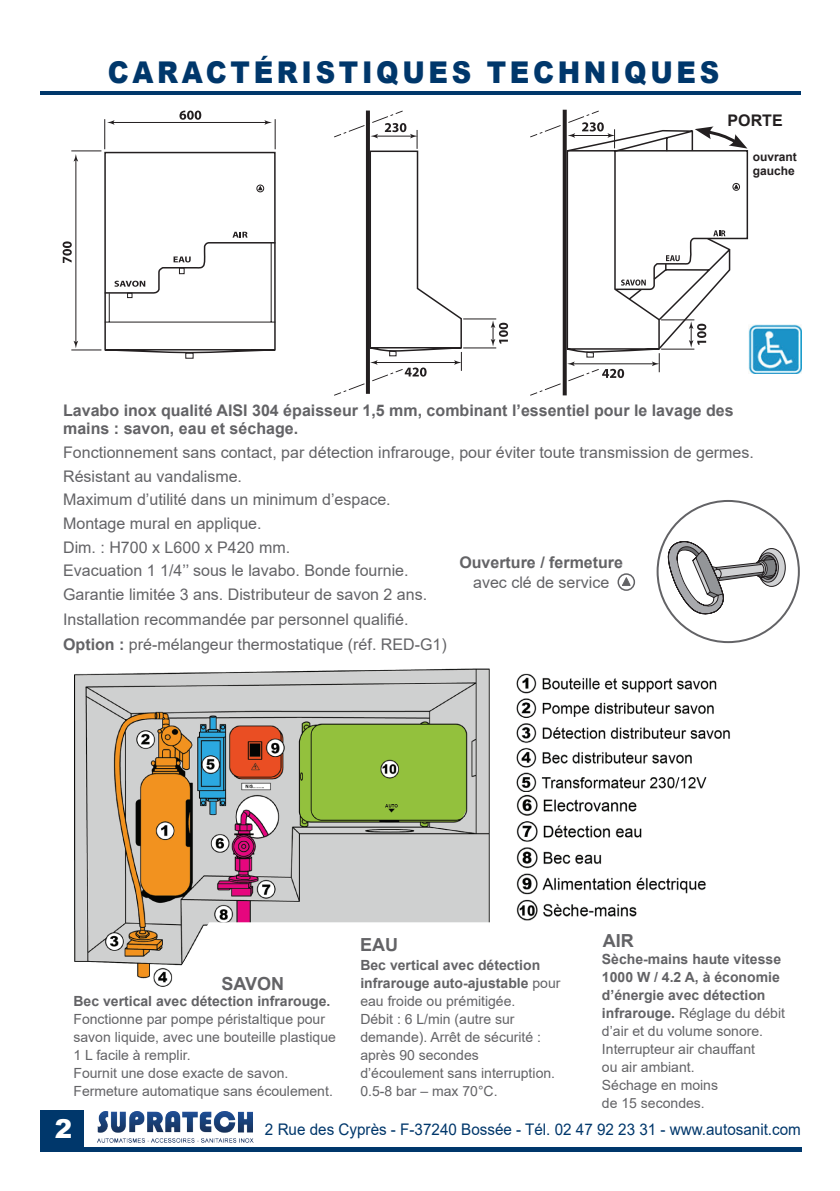
<style>
.page{position:relative;width:840px;height:1191px;background:#fff}
.page>*{position:absolute;margin:0;border:0;box-sizing:border-box;transform-origin:0 0}
.t1{font:900 30px "Arial";letter-spacing:.135em;color:#00376b;scale:.9 1}
.t2{font:900 26px "Arial";color:#fff}
.t3{font:700 18px "Arial";color:#636366}
.t4{font:16px/24px "Arial";color:#636366}
.t5{font:700 16px/18px "Arial";color:#636366}
.t6{font:16px "Arial";color:#00376b;scale:.95 1}
.t7{font:700 16px "Arial";color:#231f20}
.t8{font:14px/18px "Arial";color:#636366}
.t9{font:700 14px "Arial";color:#636366}
.t10{font:700 12px/14.4px "Arial";color:#231f20}
.s1{font-weight:700}
</style>
<div class="page">
<img style="left:74px;top:668px;width:416px;height:319px">
<svg style="left:180px;top:922px;width:310px;height:65px"></svg>
<div style="left:216px;top:971px;width:78px;height:25px;background:#fff"></div>
<div style="left:353px;top:933px;width:52px;height:24px;background:#fff"></div>
<img style="left:98px;top:1111px;width:155px;height:32px">
<img style="left:748px;top:325px;width:53px;height:48px">
<div style="left:617px;top:573px;width:17px;height:18px;border:2px solid #636366;border-radius:50%"></div>
<svg style="left:620px;top:576px;width:11px;height:10px"></svg>
<svg style="left:104px;top:151px;width:172px;height:203px"></svg>
<svg style="left:179px;top:111px;width:22px;height:9px"></svg>
<svg style="left:63px;top:241px;width:9px;height:22px"></svg>
<hr style="left:104px;top:119px;width:1px;height:30px;background:#231f20">
<hr style="left:274px;top:119px;width:1px;height:30px;background:#231f20">
<hr style="left:71px;top:150px;width:30px;height:1px;background:#231f20">
<hr style="left:71px;top:349px;width:30px;height:1px;background:#231f20">
<hr style="left:75px;top:159px;width:1px;height:184px;background:#231f20">
<svg style="left:74px;top:341px;width:4px;height:7px"></svg>
<svg style="left:74px;top:154px;width:4px;height:7px"></svg>
<hr style="left:112px;top:122px;width:155px;height:1px;background:#231f20">
<svg style="left:107px;top:120px;width:7px;height:5px"></svg>
<svg style="left:264px;top:120px;width:8px;height:5px"></svg>
<hr style="left:463px;top:318px;width:33px;height:1px;background:#231f20">
<hr style="left:463px;top:347px;width:33px;height:1px;background:#231f20">
<svg style="left:490px;top:320px;width:17px;height:26px"></svg>
<svg style="left:334px;top:111px;width:128px;height:285px"></svg>
<svg style="left:530px;top:111px;width:218px;height:285px"></svg>
<img style="left:516px;top:673px;width:214px;height:119px">
<img style="left:516px;top:794px;width:190px;height:127px">
<svg style="left:667px;top:541px;width:118px;height:76px"></svg>
<div style="left:40px;top:1110px;width:44px;height:37px;background:#00376b"></div>
<hr style="left:40px;top:91px;width:760px;height:3px;background:#00376b">
<hr style="left:40px;top:1147px;width:761px;height:4px;background:#00376b">
<h1 class="t1" style="left:108px;top:50px;width:680px">CARACTÉRISTIQUES TECHNIQUES</h1>
<p class="t7" style="left:727px;top:109px;width:57px">PORTE</p>
<p class="t10" style="left:752px;top:150px;width:46px">ouvrant gauche</p>
<p class="t5" style="left:63px;top:402px;width:671px">Lavabo inox qualité AISI 304 épaisseur 1,5 mm, combinant l’essentiel pour le lavage des mains : savon, eau et séchage.</p>
<p class="t4" style="left:63px;top:440px;width:692px">Fonctionnement sans contact, par détection infrarouge, pour éviter toute transmission de germes.<br>Résistant au vandalisme.<br>Maximum d’utilité dans un minimum d’espace.<br>Montage mural en applique.<br>Dim. : H700 x L600 x P420 mm.<br>Evacuation 1 1/4’’ sous le lavabo. Bonde fournie.<br>Garantie limitée 3 ans. Distributeur de savon 2 ans.<br>Installation recommandée par personnel qualifié.<br><span class="s1">Option :</span> pré-mélangeur thermostatique (réf. RED-G1)</p>
<p class="t5" style="left:459px;top:554px;width:165px">Ouverture / fermeture</p>
<p class="t4" style="left:473px;top:570px;width:138px">avec clé de service</p>
<p class="t3" style="left:360px;top:932px;width:39px">EAU</p>
<p class="t3" style="left:602px;top:928px;width:32px">AIR</p>
<p class="t8" style="left:360px;top:956px;width:201px"><span class="s1">Bec vertical avec détection infrarouge auto-ajustable</span> pour eau froide ou prémitigée.<br>Débit : 6 L/min (autre sur demande). Arrêt de sécurité : après 90 secondes d’écoulement sans interruption.<br>0.5-8 bar – max 70°C.</p>
<p class="t8" style="left:601px;top:949px;width:184px"><span class="s1">Sèche-mains haute vitesse<br>1000 W / 4.2 A, à économie d’énergie avec détection infrarouge.</span> Réglage du débit d’air et du volume sonore.<br>Interrupteur air chauffant<br>ou air ambiant.<br>Séchage en moins<br>de 15 secondes.</p>
<p class="t6" style="left:265px;top:1118px;width:565px">2 Rue des Cyprès - F-37240 Bossée - Tél. 02 47 92 23 31 - www.autosanit.com</p>
<p class="t3" style="left:221px;top:970px;width:64px">SAVON</p>
<p class="t9" style="left:73px;top:991px;width:258px">Bec vertical avec détection infrarouge.</p>
<p class="t8" style="left:73px;top:1010px;width:264px">Fonctionne par pompe péristaltique pour savon liquide, avec une bouteille plastique 1 L facile à remplir.<br>Fournit une dose exacte de savon.<br>Fermeture automatique sans écoulement.</p>
<h2 class="t2" style="left:55px;top:1109px;width:19px">2</h2>
</div>
